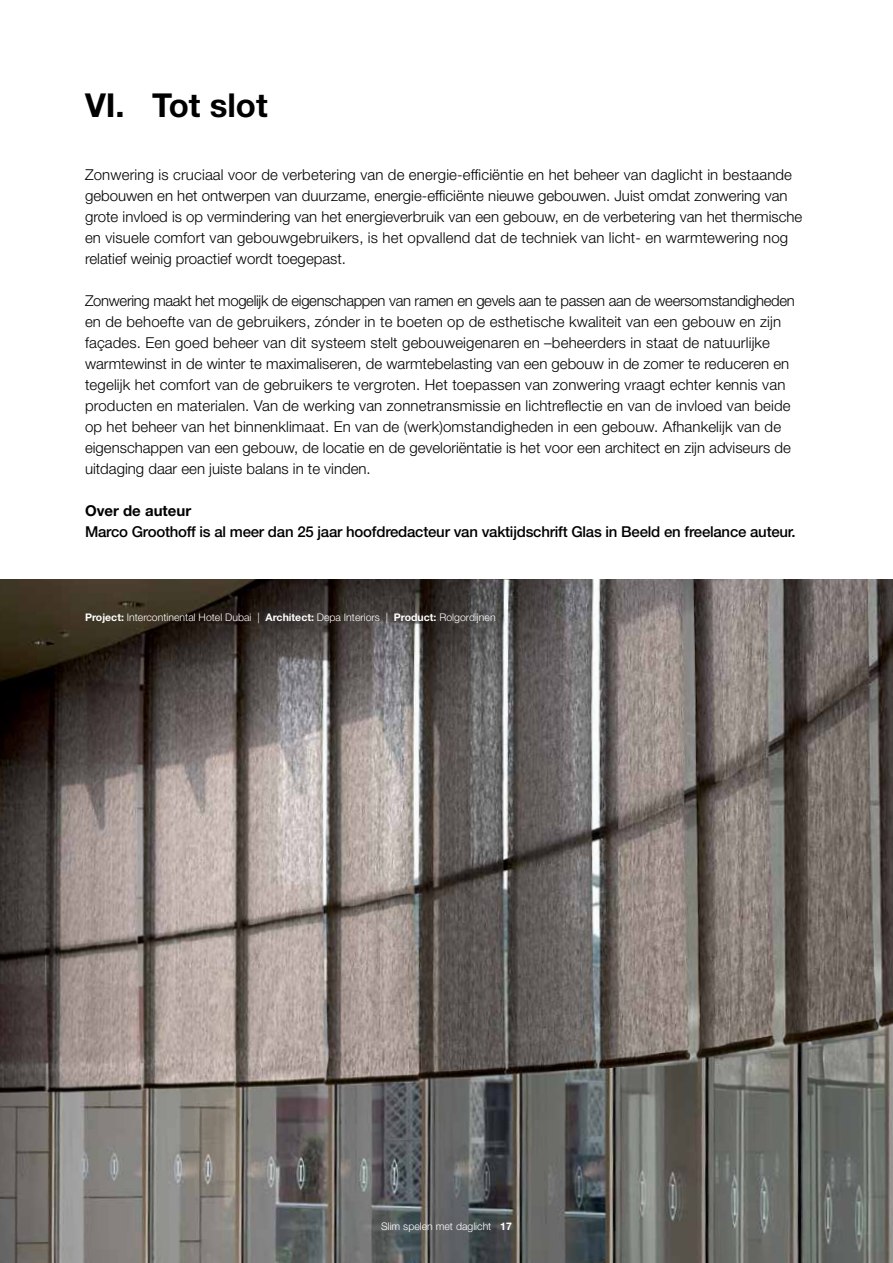
<style>
.page{position:relative;width:893px;height:1263px;background:#fff}
.page>*{position:absolute;margin:0;border:0;box-sizing:border-box;transform-origin:0 0}
.t1{font:700 33px "Helvetica Neue LT Std";color:#000}
.t2{font:300 15px/21px "Helvetica Neue LT Std";letter-spacing:.01em;color:#000}
.t3{font:500 15px "Helvetica Neue LT Std";letter-spacing:-.015em;color:#000}
.t4{font:700 15px "Helvetica Neue LT Std";color:#000}
.t5{font:300 10.5px "Helvetica Neue LT Std";color:#fff}
.s1{font-weight:700}
</style>
<div class="page">
<img style="left:0;top:579px;width:893px;height:684px">
<h1 class="t1" style="left:85px;top:85px;width:184px">VI. Tot slot</h1>
<p class="t2" style="left:85px;top:164px;width:719px">Zonwering is cruciaal voor de verbetering van de energie-efficiëntie en het beheer van daglicht in bestaande gebouwen en het ontwerpen van duurzame, energie-efficiënte nieuwe gebouwen. Juist omdat zonwering van grote invloed is op vermindering van het energieverbruik van een gebouw, en de verbetering van het thermische en visuele comfort van gebouwgebruikers, is het opvallend dat de techniek van licht- en warmtewering nog relatief weinig proactief wordt toegepast.</p>
<p class="t2" style="left:85px;top:290px;width:711px">Zonwering maakt het mogelijk de eigenschappen van ramen en gevels aan te passen aan de weersomstandigheden en de behoefte van de gebruikers, zónder in te boeten op de esthetische kwaliteit van een gebouw en zijn façades. Een goed beheer van dit systeem stelt gebouweigenaren en –beheerders in staat de natuurlijke warmtewinst in de winter te maximaliseren, de warmtebelasting van een gebouw in de zomer te reduceren en tegelijk het comfort van de gebruikers te vergroten. Het toepassen van zonwering vraagt echter kennis van producten en materialen. Van de werking van zonnetransmissie en lichtreflectie en van de invloed van beide op het beheer van het binnenklimaat. En van de (werk)omstandigheden in een gebouw. Afhankelijk van de eigenschappen van een gebouw, de locatie en de geveloriëntatie is het voor een architect en zijn adviseurs de uitdaging daar een juiste balans in te vinden.</p>
<p class="t4" style="left:85px;top:501px;width:108px">Over de auteur</p>
<p class="t3" style="left:85px;top:523px;width:712px">Marco Groothoff is al meer dan 25 jaar hoofdredacteur van vaktijdschrift Glas in Beeld en freelance auteur.</p>
<p class="t5" style="left:85px;top:611px;width:412px"><span class="s1">Project:</span> Intercontinental Hotel Dubai | <span class="s1">Architect:</span> Depa Interiors | <span class="s1">Product:</span> Rolgordijnen</p>
<p class="t5" style="left:381px;top:1220px;width:132px">Slim spelen met daglicht <span class="s1">17</span></p>
</div>
